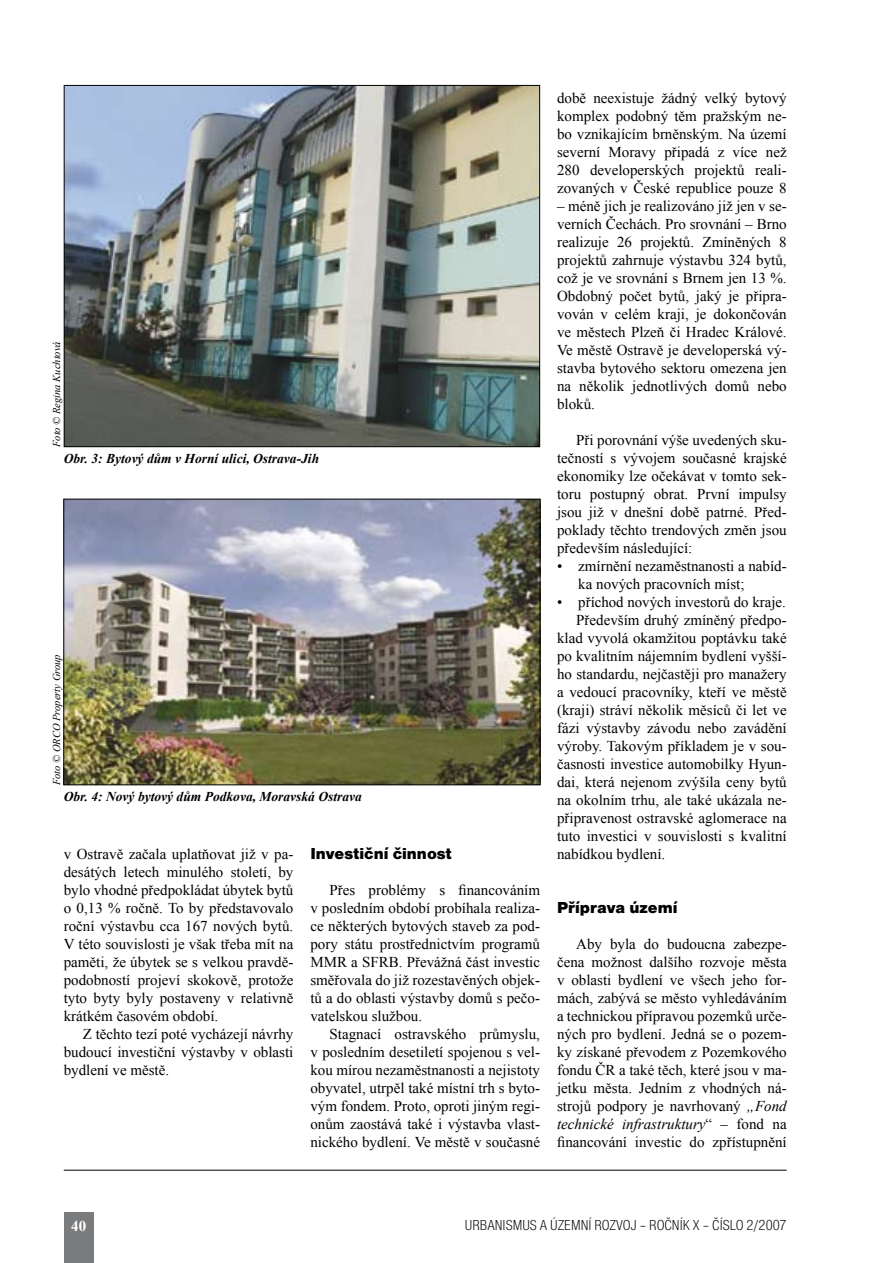
<style>
.page{position:relative;width:893px;height:1263px;background:#fff}
.page>*{position:absolute;margin:0;border:0;box-sizing:border-box;transform-origin:0 0}
.t1{font:16.5px "Nimbus Sans DOT Blac";color:#000}
.t2{font:15px/18px "Times New Roman";color:#000;text-align:justify}
.t3{font:15px "Nimbus Sans DOT Ligh Cond";color:#000}
.t4{font:700 15px "Times New Roman";color:#fff}
.t5{font:italic 700 13.5px "Times New Roman";color:#000}
.t6{font:italic 10.5px "Times New Roman";color:#000}
.s1{font-style:italic}
</style>
<div class="page">
<hr style="left:64px;top:1170px;width:723px;height:1px;background:#000">
<div style="left:64px;top:1212px;width:30px;height:51px;background:#7a7b7d"></div>
<img style="left:66px;top:87px;width:472px;height:358px">
<img style="left:65px;top:501px;width:473px;height:282px">
<div style="left:63px;top:499px;width:477px;height:286px;border:1px solid #000"></div>
<p class="t6" style="left:50px;top:447px;width:107px;rotate:-90deg">Foto © Regina Kuchtová</p>
<p class="t5" style="left:64px;top:449px;width:257px">Obr. 3: Bytový dům v Horní ulici, Ostrava-Jih</p>
<p class="t6" style="left:50px;top:785px;width:133px;rotate:-90deg">Foto © ORCO Property Group</p>
<p class="t5" style="left:64px;top:787px;width:300px">Obr. 4: Nový bytový dům Podkova, Moravská Ostrava</p>
<p class="t2" style="left:64px;top:845px;width:231px">v Ostravě začala uplatňovat již v pa&shy;desátých letech minulého století, by bylo vhodné předpokládat úbytek bytů o 0,13 % ročně. To by představovalo roční výstavbu cca 167 nových bytů.<br>V této souvislosti je však třeba mít na paměti, že úbytek se s velkou pravdě&shy;podobností projeví skokově, protože tyto byty byly postaveny v relativně krátkém časovém období.</p>
<p class="t2" style="left:64px;top:1025px;width:231px;text-indent:19px">Z těchto tezí poté vycházejí návrhy budoucí investiční výstavby v oblasti bydlení ve městě.</p>
<p class="t1" style="left:310px;top:844px;width:143px">Investiční činnost</p>
<p class="t2" style="left:310px;top:881px;width:231px;text-indent:19px">Přes problémy s financováním v posledním období probíhala realiza&shy;ce některých bytových staveb za pod&shy;pory státu prostřednictvím programů MMR a SFRB. Převážná část investic směřovala do již rozestavěných objek&shy;tů a do oblasti výstavby domů s pečo&shy;vatelskou službou.</p>
<p class="t2" style="left:310px;top:1025px;width:231px;text-indent:19px">Stagnací ostravského průmyslu, v posledním desetiletí spojenou s vel&shy;kou mírou nezaměstnanosti a nejistoty obyvatel, utrpěl také místní trh s byto&shy;vým fondem. Proto, oproti jiným regi&shy;onům zaostává také i výstavba vlast&shy;nického bydlení. Ve městě v současné</p>
<p class="t2" style="left:557px;top:89px;width:231px">době neexistuje žádný velký bytový komplex podobný těm pražským ne&shy;bo vznikajícím brněnským. Na území severní Moravy připadá z více než 280 developerských projektů reali&shy;zovaných v České republice pouze 8</p>
<p class="t2" style="left:557px;top:197px;width:231px">– méně jich je realizováno již jen v se&shy;verních Čechách. Pro srovnání – Brno realizuje 26 projektů. Zmíněných 8 projektů zahrnuje výstavbu 324 bytů, což je ve srovnání s Brnem jen 13 %.<br>Obdobný počet bytů, jaký je připra&shy;vován v celém kraji, je dokončován ve městech Plzeň či Hradec Králové.<br>Ve městě Ostravě je developerská vý&shy;stavba bytového sektoru omezena jen na několik jednotlivých domů nebo bloků.</p>
<p class="t2" style="left:557px;top:431px;width:231px;text-indent:19px">Při porovnání výše uvedených sku&shy;tečností s vývojem současné krajské ekonomiky lze očekávat v tomto sek&shy;toru postupný obrat. První impulsy jsou již v dnešní době patrné. Před&shy;poklady těchto trendových změn jsou především následující:</p>
<p class="t2" style="left:578px;top:557px;width:210px;text-indent:-21px">• zmírnění nezaměstnanosti a nabíd&shy;ka nových pracovních míst;</p>
<p class="t2" style="left:557px;top:593px;width:230px">• příchod nových investorů do kraje.</p>
<p class="t2" style="left:576px;top:611px;width:212px">Především druhý zmíněný předpo-</p>
<p class="t2" style="left:557px;top:629px;width:231px">klad vyvolá okamžitou poptávku také</p>
<p class="t2" style="left:557px;top:647px;width:231px">po kvalitním nájemním bydlení vyšší-</p>
<p class="t2" style="left:557px;top:665px;width:231px">ho standardu, nejčastěji pro manažery</p>
<p class="t2" style="left:557px;top:683px;width:231px">a vedoucí pracovníky, kteří ve městě</p>
<p class="t2" style="left:557px;top:701px;width:231px">(kraji) stráví několik měsíců či let ve</p>
<p class="t2" style="left:557px;top:719px;width:231px">fázi výstavby závodu nebo zavádění</p>
<p class="t2" style="left:557px;top:737px;width:231px">výroby. Takovým příkladem je v sou-</p>
<p class="t2" style="left:557px;top:755px;width:231px">časnosti investice automobilky Hyun-</p>
<p class="t2" style="left:557px;top:773px;width:231px">dai, která nejenom zvýšila ceny bytů</p>
<p class="t2" style="left:557px;top:791px;width:231px">na okolním trhu, ale také ukázala ne-</p>
<p class="t2" style="left:557px;top:809px;width:231px">připravenost ostravské aglomerace na</p>
<p class="t2" style="left:557px;top:827px;width:231px">tuto investici v souvislosti s kvalitní</p>
<p class="t2" style="left:557px;top:845px;width:110px">nabídkou bydlení.</p>
<p class="t1" style="left:557px;top:898px;width:122px">Příprava území</p>
<p class="t2" style="left:557px;top:935px;width:231px;text-indent:19px">Aby byla do budoucna zabezpe&shy;čena možnost dalšího rozvoje města v oblasti bydlení ve všech jeho for&shy;mách, zabývá se město vyhledáváním a technickou přípravou pozemků urče&shy;ných pro bydlení. Jedná se o pozem&shy;ky získané převodem z Pozemkového fondu ČR a také těch, které jsou v ma&shy;jetku města. Jedním z vhodných ná&shy;strojů podpory je navrhovaný <span class="s1">„Fond technické infrastruktury</span>“ – fond na financování investic do zpřístupnění</p>
<p class="t4" style="left:71px;top:1215px;width:16px">40</p>
<p class="t3" style="left:465px;top:1217px;width:323px">URBANISMUS A ÚZEMNÍ ROZVOJ – ROČNÍK X – ČÍSLO 2/2007</p>
</div>
